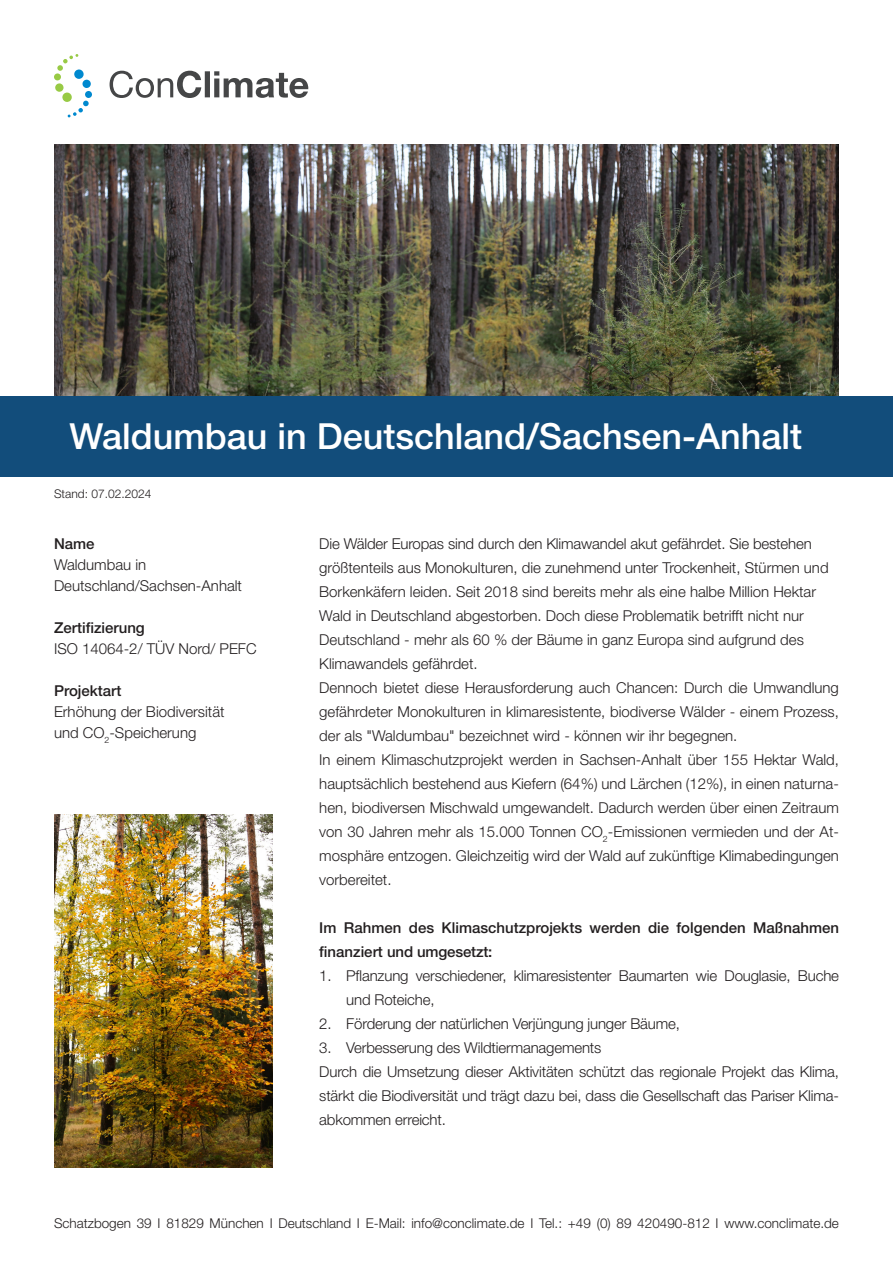
<style>
.page{position:relative;width:893px;height:1263px;background:#fff}
.page>*{position:absolute;margin:0;border:0;box-sizing:border-box;transform-origin:0 0}
.t1{font:500 36px "Helvetica Neue LT Std";color:#fff}
.t2{font:300 15px/24px "Helvetica Neue LT Std";color:#231f20}
.t3{font:500 15px/24px "Helvetica Neue LT Std";color:#231f20}
.t4{font:300 13.5px "Helvetica Neue LT Std";color:#231f20}
.t5{font:300 12px "Helvetica Neue LT Std";color:#231f20}
</style>
<div class="page">
<svg style="left:54px;top:54px;width:38px;height:63px"></svg>
<svg style="left:110px;top:71px;width:198px;height:27px"></svg>
<img style="left:54px;top:144px;width:785px;height:252px">
<div style="left:0;top:396px;width:893px;height:81px;background:#124d7b"></div>
<img style="left:54px;top:814px;width:218px;height:353px">
<h1 class="t1" style="left:69px;top:415px;width:734px">Waldumbau in Deutschland/Sachsen-Anhalt</h1>
<p class="t5" style="left:54px;top:486px;width:99px">Stand: 07.02.2024</p>
<p class="t3" style="left:54px;top:531px;width:42px">Name</p>
<p class="t2" style="left:54px;top:553px;width:190px;line-height:21px">Waldumbau in<br>Deutschland/Sachsen-Anhalt</p>
<p class="t3" style="left:54px;top:615px;width:92px">Zertifizierung</p>
<p class="t2" style="left:54px;top:636px;width:204px">ISO 14064-2/ TÜV Nord/ PEFC</p>
<p class="t3" style="left:54px;top:678px;width:69px">Projektart</p>
<p class="t2" style="left:54px;top:700px;width:172px;line-height:21px">Erhöhung der Biodiversität und CO<sub>2</sub>-Speicherung</p>
<p class="t2" style="left:319px;top:531px;width:521px">Die Wälder Europas sind durch den Klimawandel akut gefährdet. Sie bestehen größtenteils aus Monokulturen, die zunehmend unter Trockenheit, Stürmen und Borkenkäfern leiden. Seit 2018 sind bereits mehr als eine halbe Million Hektar Wald in Deutschland abgestorben. Doch diese Problematik betrifft nicht nur Deutschland - mehr als 60 % der Bäume in ganz Europa sind aufgrund des Klimawandels gefährdet.<br>Dennoch bietet diese Herausforderung auch Chancen: Durch die Umwandlung gefährdeter Monokulturen in klimaresistente, biodiverse Wälder - einem Prozess, der als "Waldumbau" bezeichnet wird - können wir ihr begegnen.<br>In einem Klimaschutzprojekt werden in Sachsen-Anhalt über 155 Hektar Wald, hauptsächlich bestehend aus Kiefern (64%) und Lärchen (12%), in einen naturna&shy;hen, biodiversen Mischwald umgewandelt. Dadurch werden über einen Zeitraum von 30 Jahren mehr als 15.000 Tonnen CO<sub>2</sub>-Emissionen vermieden und der At&shy;mosphäre entzogen. Gleichzeitig wird der Wald auf zukünftige Klimabedingungen vorbereitet.</p>
<p class="t3" style="left:319px;top:915px;width:521px">Im Rahmen des Klimaschutzprojekts werden die folgenden Maßnahmen finanziert und umgesetzt:</p>
<p class="t2" style="left:346px;top:963px;width:494px;text-indent:-27px">1. Pflanzung verschiedener, klimaresistenter Baumarten wie Douglasie, Buche und Roteiche,</p>
<p class="t2" style="left:319px;top:1011px;width:362px">2. Förderung der natürlichen Verjüngung junger Bäume,</p>
<p class="t2" style="left:319px;top:1035px;width:521px">3. Verbesserung des Wildtiermanagements<br>Durch die Umsetzung dieser Aktivitäten schützt das regionale Projekt das Klima, stärkt die Biodiversität und trägt dazu bei, dass die Gesellschaft das Pariser Klima&shy;abkommen erreicht.</p>
<p class="t4" style="left:54px;top:1215px;width:786px">Schatzbogen 39 I 81829 München I Deutschland I E-Mail: info@conclimate.de I Tel.: +49 (0) 89 420490-812 I www.conclimate.de</p>
</div>
